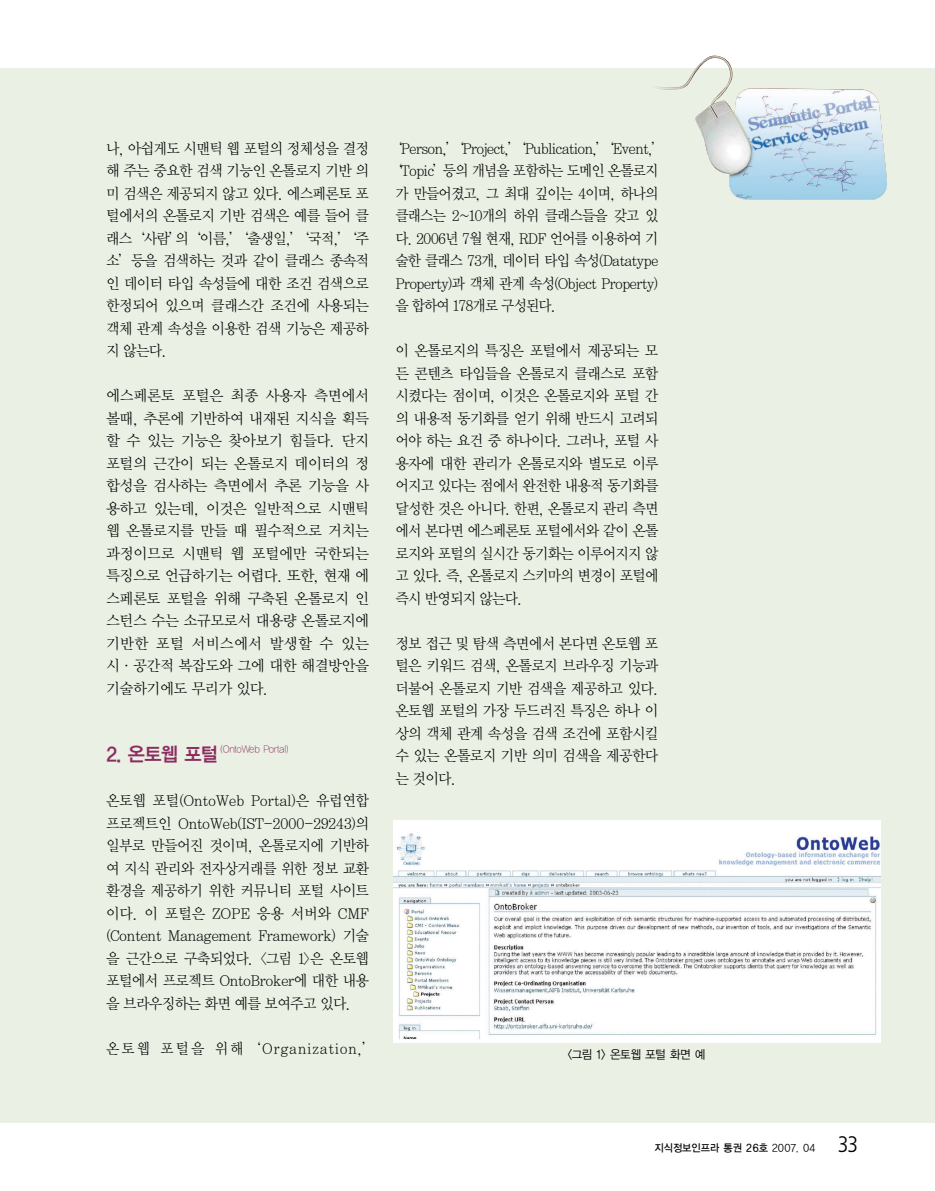
<style>
.page{position:relative;width:935px;height:1191px;background:#fff}
.page>*{position:absolute;margin:0;border:0;box-sizing:border-box;transform-origin:0 0}
.t1{font:15px/22.5px "Y Mj O12";letter-spacing:-.095em;color:#000;text-align:justify;scale:.95 1}
.t2{font:15px/22.5px "Y Mj O12";letter-spacing:-.095em;color:#000;text-align:justify}
.t3{font:15px "Y Mj O12";letter-spacing:-.095em;color:#000;scale:.93 1}
.t4{font:15px "Y Mj O12";letter-spacing:-.015em;color:#000;scale:.93 1}
.t5{font:12px "YGO12";letter-spacing:-.11em;color:#000;scale:.95 1}
.t6{font:10.5px "YGO13";letter-spacing:-.075em;color:#000;scale:.95 1}
.t7{font:9.75px "YGO11";letter-spacing:-.095em;color:#8c2d60;scale:.95 1}
.s1{font-family:"YGO14";font-size:19.5px}
.s2{font-family:"YGO12"}
.s3{font-family:"Frutiger";font-weight:300;font-stretch:condensed;font-size:22.5px}
</style>
<div class="page">
<div style="left:0;top:68px;width:934px;height:1055px;background:#eaf0e4"></div>
<img style="left:393px;top:821px;width:487px;height:220px">
<img style="left:658px;top:55px;width:229px;height:145px">
<p class="t1" style="left:106px;top:138px;width:279px">나, 아쉽게도 시맨틱 웹 포털의 정체성을 결정 해 주는 중요한 검색 기능인 온톨로지 기반 의 미 검색은 제공되지 않고 있다. 에스페론토 포 털에서의 온톨로지 기반 검색은 예를 들어 클 래스‘사람’의‘이름,’‘출생일,’‘국적,’‘주 소’등을 검색하는 것과 같이 클래스 종속적 인 데이터 타입 속성들에 대한 조건 검색으로 한정되어 있으며 클래스간 조건에 사용되는 객체 관계 속성을 이용한 검색 기능은 제공하 지 않는다.</p>
<p class="t2" style="left:106px;top:385px;width:265px">에스페론토 포털은 최종 사용자 측면에서 볼때, 추론에 기반하여 내재된 지식을 획득 할 수 있는 기능은 찾아보기 힘들다. 단지 포털의 근간이 되는 온톨로지 데이터의 정 합성을 검사하는 측면에서 추론 기능을 사 용하고 있는데, 이것은 일반적으로 시맨틱 웹 온톨로지를 만들 때 필수적으로 거치는 과정이므로 시맨틱 웹 포털에만 국한되는 특징으로 언급하기는 어렵다. 또한, 현재 에 스페론토 포털을 위해 구축된 온톨로지 인 스턴스 수는 소규모로서 대용량 온톨로지에 기반한 포털 서비스에서 발생할 수 있는 시·공간적 복잡도와 그에 대한 해결방안을 기술하기에도 무리가 있다.</p>
<p class="t7" style="left:106px;top:745px;width:194px"><span class="s1">2. 온토웹 포털</span> (OntoWeb Portal)</p>
<p class="t1" style="left:106px;top:790px;width:279px">온토웹 포털(OntoWeb Portal)은 유럽연합 프로젝트인 OntoWeb(IST-2000-29243)의 일부로 만들어진 것이며, 온톨로지에 기반하 여 지식 관리와 전자상거래를 위한 정보 교환 환경을 제공하기 위한 커뮤니티 포털 사이트 이다. 이 포털은 ZOPE 응용 서버와 CMF (Content Management Framework) 기술 을 근간으로 구축되었다. &lt;그림 1&gt;은 온토웹 포털에서 프로젝트 OntoBroker에 대한 내용 을 브라우징하는 화면 예를 보여주고 있다.</p>
<p class="t4" style="left:106px;top:1041px;width:292px">온토웹 포털을 위해 ‘Organization,’</p>
<p class="t3" style="left:388px;top:141px;width:300px">‘Person,’‘Project,’‘Publication,’‘Event,’</p>
<p class="t3" style="left:388px;top:164px;width:292px">‘Topic’등의 개념을 포함하는 도메인 온톨로지</p>
<p class="t3" style="left:395px;top:186px;width:285px">가 만들어졌고, 그 최대 깊이는 4이며, 하나의</p>
<p class="t3" style="left:395px;top:209px;width:285px">클래스는 2~10개의 하위 클래스들을 갖고 있</p>
<p class="t3" style="left:395px;top:231px;width:285px">다. 2006년 7월 현재, RDF 언어를 이용하여 기</p>
<p class="t3" style="left:395px;top:254px;width:285px">술한 클래스 73개, 데이터 타입 속성(Datatype</p>
<p class="t3" style="left:395px;top:276px;width:285px">Property)과 객체 관계 속성(Object Property)</p>
<p class="t3" style="left:395px;top:299px;width:175px">을 합하여 178개로 구성된다.</p>
<p class="t1" style="left:395px;top:340px;width:279px">이 온톨로지의 특징은 포털에서 제공되는 모 든 콘텐츠 타입들을 온톨로지 클래스로 포함 시켰다는 점이며, 이것은 온톨로지와 포털 간 의 내용적 동기화를 얻기 위해 반드시 고려되 어야 하는 요건 중 하나이다. 그러나, 포털 사 용자에 대한 관리가 온톨로지와 별도로 이루 어지고 있다는 점에서 완전한 내용적 동기화를 달성한 것은 아니다. 한편, 온톨로지 관리 측면 에서 본다면 에스페론토 포털에서와 같이 온톨 로지와 포털의 실시간 동기화는 이루어지지 않 고 있다. 즉, 온톨로지 스키마의 변경이 포털에 즉시 반영되지 않는다.</p>
<p class="t1" style="left:395px;top:633px;width:279px">정보 접근 및 탐색 측면에서 본다면 온토웹 포 털은 키워드 검색, 온톨로지 브라우징 기능과 더불어 온톨로지 기반 검색을 제공하고 있다. 온토웹 포털의 가장 두드러진 특징은 하나 이 상의 객체 관계 속성을 검색 조건에 포함시킬 수 있는 온톨로지 기반 의미 검색을 제공한다 는 것이다.</p>
<p class="t5" style="left:567px;top:1048px;width:148px">&lt;그림 1&gt; 온토웹 포털 화면 예</p>
<p class="t6" style="left:654px;top:1143px;width:216px">지식정보인프라 통권 26호 <span class="s2">2007. 04</span> <span class="s3">33</span></p>
</div>
